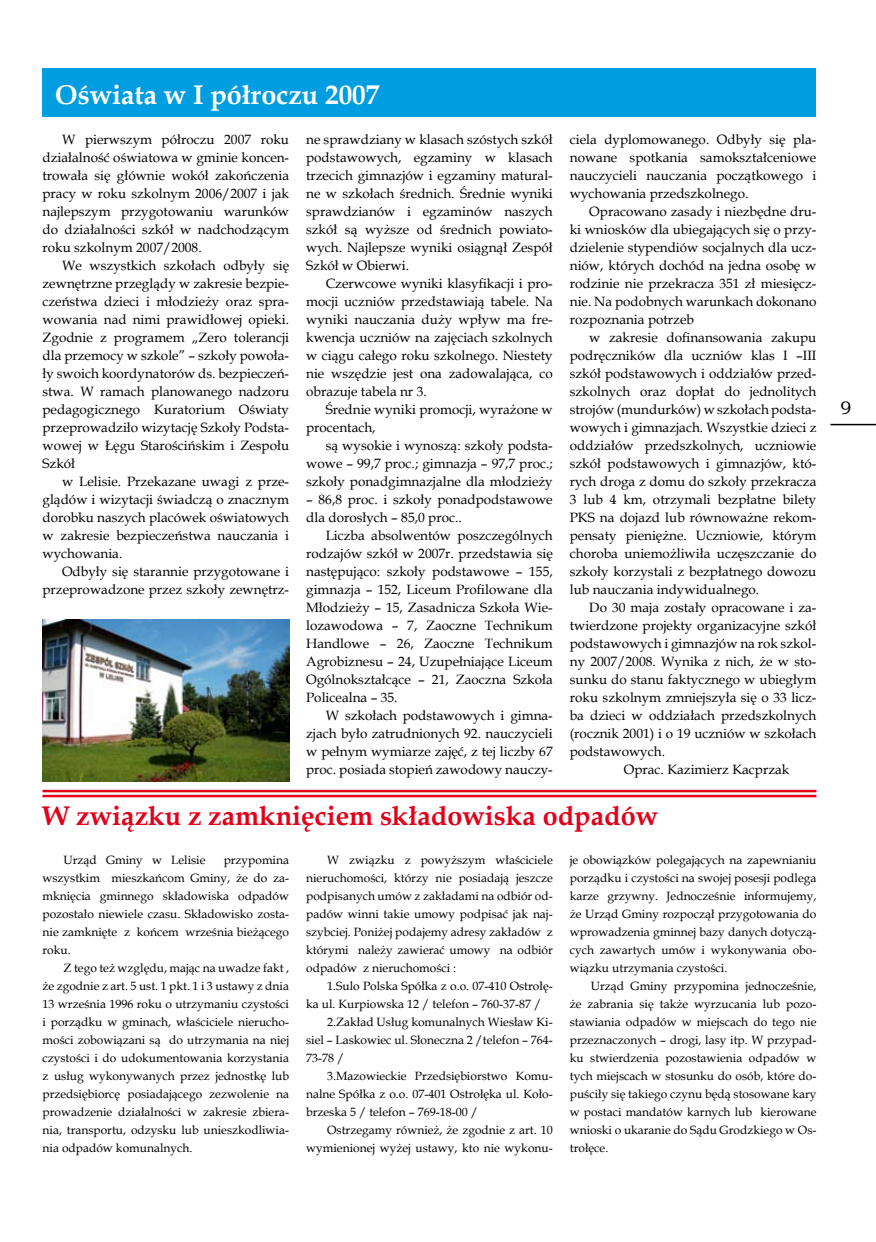
<style>
.page{position:relative;width:876px;height:1242px;background:#fff}
.page>*{position:absolute;margin:0;border:0;box-sizing:border-box;transform-origin:0 0}
.t1{font:700 27px "Book Antiqua";color:#e2001a}
.t2{font:700 27px "Book Antiqua";color:#fff}
.t3{font:13.5px/18px "Book Antiqua";color:#000;text-align:justify}
.t4{font:12px/18px "Book Antiqua";color:#000;text-align:justify}
</style>
<div class="page">
<hr style="left:830px;top:424px;width:46px;height:1px;background:#000">
<div style="left:43px;top:68px;width:773px;height:49px;background:#009ee0"></div>
<hr style="left:43px;top:790px;width:773px;height:2px;background:#e2001a">
<hr style="left:43px;top:795px;width:773px;height:2px;background:#e2001a">
<img style="left:43px;top:619px;width:246px;height:162px">
<h1 class="t2" style="left:55px;top:76px;width:325px">Oświata w I półroczu 2007</h1>
<p class="t3" style="left:43px;top:130px;width:248px;text-indent:19px">W pierwszym półroczu 2007 roku działalność oświatowa w gminie koncen&shy;trowała się głównie wokół zakończenia pracy w roku szkolnym 2006/2007 i jak najlepszym przygotowaniu warunków do działalności szkół w nadchodzącym roku szkolnym 2007/2008.</p>
<p class="t3" style="left:43px;top:256px;width:248px;text-indent:19px">We wszystkich szkołach odbyły się zewnętrzne przeglądy w zakresie bezpie&shy;czeństwa dzieci i młodzieży oraz spra&shy;wowania nad nimi prawidłowej opieki.<br>Zgodnie z programem „Zero tolerancji dla przemocy w szkole” – szkoły powoła&shy;ły swoich koordynatorów ds. bezpieczeń&shy;stwa. W ramach planowanego nadzoru pedagogicznego Kuratorium Oświaty przeprowadziło wizytację Szkoły Podsta&shy;wowej w Łęgu Starościńskim i Zespołu Szkół</p>
<p class="t3" style="left:43px;top:472px;width:248px;text-indent:19px">w Lelisie. Przekazane uwagi z prze&shy;glądów i wizytacji świadczą o znacznym dorobku naszych placówek oświatowych w zakresie bezpieczeństwa nauczania i wychowania.</p>
<p class="t3" style="left:43px;top:562px;width:248px;text-align:right">Odbyły się starannie przygotowane i przeprowadzone przez szkoły zewnętrz-</p>
<p class="t3" style="left:306px;top:130px;width:248px">ne sprawdziany w klasach szóstych szkół podstawowych, egzaminy w klasach trzecich gimnazjów i egzaminy matural&shy;ne w szkołach średnich. Średnie wyniki sprawdzianów i egzaminów naszych szkół są wyższe od średnich powiato&shy;wych. Najlepsze wyniki osiągnął Zespół Szkół w Obierwi.</p>
<p class="t3" style="left:306px;top:274px;width:248px;text-indent:20px">Czerwcowe wyniki klasyfikacji i pro&shy;mocji uczniów przedstawiają tabele. Na wyniki nauczania duży wpływ ma fre&shy;kwencja uczniów na zajęciach szkolnych w ciągu całego roku szkolnego. Niestety nie wszędzie jest ona zadowalająca, co obrazuje tabela nr 3.</p>
<p class="t3" style="left:306px;top:400px;width:248px;text-indent:20px">Średnie wyniki promocji, wyrażone w procentach,</p>
<p class="t3" style="left:306px;top:436px;width:248px;text-indent:20px">są wysokie i wynoszą: szkoły podsta&shy;wowe – 99,7 proc.; gimnazja – 97,7 proc.; szkoły ponadgimnazjalne dla młodzieży</p>
<p class="t3" style="left:306px;top:490px;width:248px">– 86,8 proc. i szkoły ponadpodstawowe dla dorosłych – 85,0 proc..</p>
<p class="t3" style="left:306px;top:526px;width:248px;text-indent:20px">Liczba absolwentów poszczególnych rodzajów szkół w 2007r. przedstawia się następująco: szkoły podstawowe – 155, gimnazja – 152, Liceum Profilowane dla Młodzieży – 15, Zasadnicza Szkoła Wie&shy;lozawodowa – 7, Zaoczne Technikum Handlowe – 26, Zaoczne Technikum Agrobiznesu – 24, Uzupełniające Liceum Ogólnokształcące – 21, Zaoczna Szkoła Policealna – 35.</p>
<p class="t3" style="left:306px;top:706px;width:248px;text-indent:20px">W szkołach podstawowych i gimna&shy;zjach było zatrudnionych 92. nauczycieli w pełnym wymiarze zajęć, z tej liczby 67 proc. posiada stopień zawodowy nauczy-</p>
<p class="t3" style="left:570px;top:130px;width:248px">ciela dyplomowanego. Odbyły się pla&shy;nowane spotkania samokształceniowe nauczycieli nauczania początkowego i wychowania przedszkolnego.</p>
<p class="t3" style="left:570px;top:202px;width:248px;text-indent:20px">Opracowano zasady i niezbędne dru&shy;ki wniosków dla ubiegających się o przy&shy;dzielenie stypendiów socjalnych dla ucz&shy;niów, których dochód na jedna osobę w rodzinie nie przekracza 351 zł miesięcz&shy;nie. Na podobnych warunkach dokonano rozpoznania potrzeb</p>
<p class="t3" style="left:570px;top:328px;width:248px;text-indent:20px">w zakresie dofinansowania zakupu podręczników dla uczniów klas I –III szkół podstawowych i oddziałów przed&shy;szkolnych oraz dopłat do jednolitych strojów (mundurków) w szkołach podsta&shy;wowych i gimnazjach. Wszystkie dzieci z oddziałów przedszkolnych, uczniowie szkół podstawowych i gimnazjów, któ&shy;rych droga z domu do szkoły przekracza 3 lub 4 km, otrzymali bezpłatne bilety PKS na dojazd lub równoważne rekom&shy;pensaty pieniężne. Uczniowie, którym choroba uniemożliwiła uczęszczanie do szkoły korzystali z bezpłatnego dowozu lub nauczania indywidualnego.</p>
<p class="t3" style="left:589px;top:598px;width:229px">Do 30 maja zostały opracowane i za-</p>
<p class="t3" style="left:570px;top:616px;width:248px">twierdzone projekty organizacyjne szkół</p>
<p class="t3" style="left:570px;top:634px;width:248px">podstawowych i gimnazjów na rok szkol-</p>
<p class="t3" style="left:570px;top:652px;width:248px">ny 2007/2008. Wynika z nich, że w sto-</p>
<p class="t3" style="left:570px;top:670px;width:248px">sunku do stanu faktycznego w ubiegłym</p>
<p class="t3" style="left:570px;top:688px;width:248px">roku szkolnym zmniejszyła się o 33 licz-</p>
<p class="t3" style="left:570px;top:706px;width:248px">ba dzieci w oddziałach przedszkolnych</p>
<p class="t3" style="left:570px;top:724px;width:248px">(rocznik 2001) i o 19 uczniów w szkołach</p>
<p class="t3" style="left:570px;top:742px;width:97px">podstawowych.</p>
<p class="t3" style="left:624px;top:760px;width:167px">Oprac. Kazimierz Kacprzak</p>
<h1 class="t1" style="left:43px;top:797px;width:617px">W związku z zamknięciem składowiska odpadów</h1>
<p class="t4" style="left:64px;top:851px;width:143px">Urząd Gminy w Lelisie</p>
<p class="t4" style="left:306px;top:851px;width:248px;text-indent:21px">W związku z powyższym właściciele nieruchomości, którzy nie posiadają jeszcze podpisanych umów z zakładami na odbiór od&shy;padów winni takie umowy podpisać jak naj&shy;szybciej. Poniżej podajemy adresy zakładów z którymi należy zawierać umowy na odbiór odpadów z nieruchomości :</p>
<p class="t4" style="left:327px;top:977px;width:227px">1.Sulo Polska Spółka z o.o. 07-410 Ostrołę-</p>
<p class="t4" style="left:306px;top:995px;width:237px">ka ul. Kurpiowska 12 / telefon – 760-37-87 /</p>
<p class="t4" style="left:327px;top:1013px;width:227px">2.Zakład Usług komunalnych Wiesław Ki-</p>
<p class="t4" style="left:306px;top:1031px;width:248px">siel – Laskowiec ul. Słoneczna 2 /telefon – 764-</p>
<p class="t4" style="left:306px;top:1049px;width:40px">73-78 /</p>
<p class="t4" style="left:327px;top:1067px;width:227px">3.Mazowieckie Przedsiębiorstwo Komu-</p>
<p class="t4" style="left:306px;top:1085px;width:248px">nalne Spółka z o.o. 07-401 Ostrołęka ul. Koło-</p>
<p class="t4" style="left:306px;top:1103px;width:173px">brzeska 5 / telefon – 769-18-00 /</p>
<p class="t4" style="left:327px;top:1121px;width:227px">Ostrzegamy również, że zgodnie z art. 10</p>
<p class="t4" style="left:306px;top:1139px;width:248px">wymienionej wyżej ustawy, kto nie wykonu-</p>
<p class="t4" style="left:570px;top:851px;width:248px">je obowiązków polegających na zapewnianiu porządku i czystości na swojej posesji podlega karze grzywny. Jednocześnie informujemy, że Urząd Gminy rozpoczął przygotowania do wprowadzenia gminnej bazy danych dotyczą&shy;cych zawartych umów i wykonywania obo&shy;wiązku utrzymania czystości.</p>
<p class="t4" style="left:570px;top:977px;width:248px;text-indent:21px">Urząd Gminy przypomina jednocześnie, że zabrania się także wyrzucania lub pozo&shy;stawiania odpadów w miejscach do tego nie przeznaczonych – drogi, lasy itp. W przypad&shy;ku stwierdzenia pozostawienia odpadów w tych miejscach w stosunku do osób, które do&shy;puściły się takiego czynu będą stosowane kary w postaci mandatów karnych lub kierowane wnioski o ukaranie do Sądu Grodzkiego w Os&shy;trołęce.</p>
<p class="t4" style="left:43px;top:851px;width:248px;text-indent:181px">przypomina wszystkim mieszkańcom Gminy, że do za&shy;mknięcia gminnego składowiska odpadów pozostało niewiele czasu. Składowisko zosta&shy;nie zamknięte z końcem września bieżącego roku.</p>
<p class="t4" style="left:43px;top:959px;width:248px;text-indent:21px">Z tego też względu, mając na uwadze fakt , że zgodnie z art. 5 ust. 1 pkt. 1 i 3 ustawy z dnia 13 września 1996 roku o utrzymaniu czystości i porządku w gminach, właściciele nierucho&shy;mości zobowiązani są do utrzymania na niej czystości i do udokumentowania korzystania z usług wykonywanych przez jednostkę lub przedsiębiorcę posiadającego zezwolenie na prowadzenie działalności w zakresie zbiera&shy;nia, transportu, odzysku lub unieszkodliwia&shy;nia odpadów komunalnych.</p>
</div>
